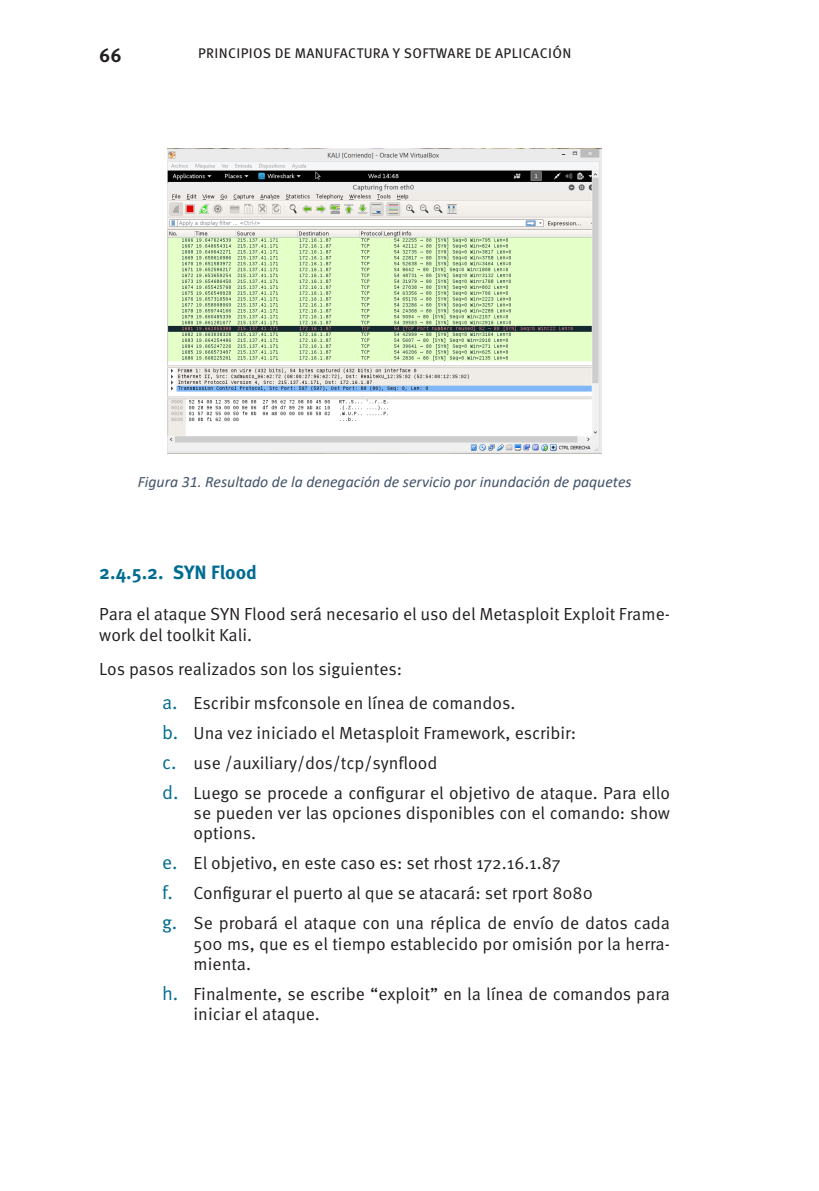
<style>
.page{position:relative;width:819px;height:1191px;background:#fff}
.page>*{position:absolute;margin:0;border:0;box-sizing:border-box;transform-origin:0 0}
.t1{font:700 19.25px "Meta Pro";color:#006c91}
.t2{font:700 19.25px "Meta Pro";color:#231f20}
.t3{font:17.5px/20.1px "Meta Pro";color:#231f20}
.t4{font:italic 15.75px "Calibri";color:#44546a}
.t5{font:14px "Meta Pro";letter-spacing:.025em;color:#231f20}
.s1{font-size:19.25px;color:#006c91}
</style>
<div class="page">
<img style="left:168px;top:149px;width:433px;height:305px">
<p class="t2" style="left:99px;top:43px;width:24px">66</p>
<p class="t5" style="left:198px;top:44px;width:374px">PRINCIPIOS DE MANUFACTURA Y SOFTWARE DE APLICACIÓN</p>
<p class="t4" style="left:138px;top:470px;width:495px">Figura 31. Resultado de la denegación de servicio por inundación de paquetes</p>
<p class="t1" style="left:99px;top:560px;width:159px">2.4.5.2. SYN Flood</p>
<p class="t3" style="left:99px;top:605px;width:572px">Para el ataque SYN Flood será necesario el uso del Metasploit Exploit Frame&shy;work del toolkit Kali.</p>
<p class="t3" style="left:162px;top:652px;width:355px;line-height:34.1px;text-indent:-63px">Los pasos realizados son los siguientes:<br><span class="s1">a.</span> Escribir msfconsole en línea de comandos.</p>
<p class="t3" style="left:162px;top:718px;width:509px;line-height:30.1px"><span class="s1">b.</span> Una vez iniciado el Metasploit Framework, escribir:<br><span class="s1">c.</span> use /auxiliary/dos/tcp/synflood<br><span class="s1">d.</span> Luego se procede a configurar el objetivo de ataque. Para ello</p>
<p class="t3" style="left:193px;top:803px;width:478px">se pueden ver las opciones disponibles con el comando: show options.</p>
<p class="t3" style="left:162px;top:848px;width:509px;line-height:30.1px"><span class="s1">e.</span> El objetivo, en este caso es: set rhost 172.16.1.87<br><span class="s1">f.</span> Configurar el puerto al que se atacará: set rport 8080<br><span class="s1">g.</span> Se probará el ataque con una réplica de envío de datos cada</p>
<p class="t3" style="left:193px;top:934px;width:478px">500 ms, que es el tiempo establecido por omisión por la herra&shy;mienta.</p>
<p class="t3" style="left:193px;top:984px;width:478px;text-indent:-32px"><span class="s1">h.</span> Finalmente, se escribe “exploit” en la línea de comandos para iniciar el ataque.</p>
</div>
